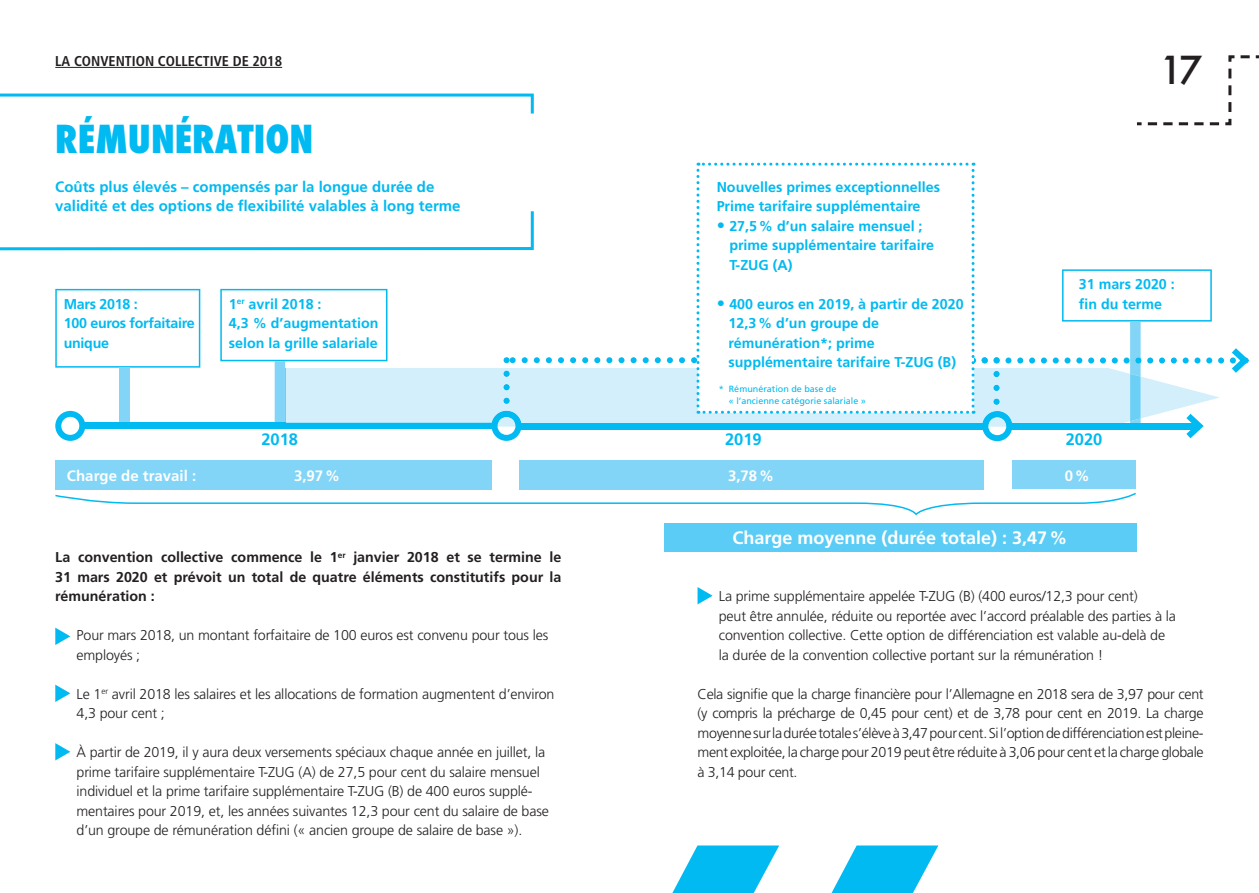
<style>
.page{position:relative;width:1259px;height:893px;background:#fff}
.page>*{position:absolute;margin:0;border:0;box-sizing:border-box;transform-origin:0 0}
.t1{font:800 condensed 37.5px "Futura";color:#00baf1}
.t2{font:500 37.5px "Futura";color:#231f20}
.t3{font:700 18px "Frutiger LT Std";color:#fff}
.t4{font:700 16.5px "Frutiger LT Std";color:#00baf1}
.t5{font:700 15px/19.5px "Frutiger LT Std";color:#00baf1}
.t6{font:700 15px "Frutiger LT Std";color:#fff}
.t7{font:300 14.25px/19.5px "Frutiger LT Std";letter-spacing:-.01em;color:#231f20}
.t8{font:700 14.25px/19.5px "Frutiger LT Std";color:#00baf1}
.t9{font:700 14.25px/19.5px "Frutiger LT Std";color:#231f20;text-align:justify}
.t10{font:700 14.25px/19.5px "Frutiger LT Std";letter-spacing:-.02em;color:#00baf1}
.t11{font:700 condensed 14.25px "Frutiger LT Std";color:#231f20}
.t12{font:9px/12px "Frutiger LT Std";color:#00baf1}
.s1{font-weight:400;font-size:16.5px}
</style>
<div class="page">
<svg style="left:1137px;top:55px;width:122px;height:71px"></svg>
<div style="left:55px;top:461px;width:437px;height:29px;background:#82d5f7"></div>
<div style="left:519px;top:461px;width:464px;height:29px;background:#82d5f7"></div>
<div style="left:664px;top:523px;width:472px;height:29px;background:#5accf5"></div>
<div style="left:1012px;top:461px;width:124px;height:28px;background:#82d5f7"></div>
<svg style="left:55px;top:492px;width:1081px;height:24px"></svg>
<svg style="left:55px;top:628px;width:15px;height:17px"></svg>
<svg style="left:55px;top:685px;width:15px;height:17px"></svg>
<svg style="left:55px;top:743px;width:15px;height:17px"></svg>
<svg style="left:697px;top:587px;width:15px;height:17px"></svg>
<svg style="left:0;top:163px;width:1249px;height:279px"></svg>
<svg style="left:0;top:93px;width:534px;height:21px"></svg>
<svg style="left:672px;top:845px;width:107px;height:48px"></svg>
<svg style="left:831px;top:845px;width:107px;height:48px"></svg>
<hr style="left:55px;top:67px;width:227px;height:1px;background:#231f20">
<p class="t11" style="left:55px;top:53px;width:228px">LA CONVENTION COLLECTIVE DE 2018</p>
<h1 class="t1" style="left:55px;top:113px;width:259px">RÉMUNÉRATION</h1>
<p class="t5" style="left:55px;top:177px;width:407px">Coûts plus élevés – compensés par la longue durée de validité et des options de flexibilité valables à long terme</p>
<p class="t10" style="left:64px;top:294px;width:132px">Mars 2018 :<br>100 euros forfaitaire unique</p>
<p class="t8" style="left:229px;top:294px;width:151px">1<sup>er</sup> avril 2018 :<br>4,3 % d’augmentation selon la grille salariale</p>
<p class="t4" style="left:261px;top:430px;width:38px">2018</p>
<p class="t6" style="left:67px;top:467px;width:131px">Charge de travail :</p>
<p class="t6" style="left:294px;top:467px;width:48px">3,97 %</p>
<p class="t9" style="left:55px;top:548px;width:508px">La convention collective commence le 1<sup>er</sup> janvier 2018 et se termine le 31 mars 2020 et prévoit un total de quatre éléments constitutifs pour la rémunération :</p>
<p class="t7" style="left:77px;top:626px;width:473px">Pour mars 2018, un montant forfaitaire de 100 euros est convenu pour tous les employés ;</p>
<p class="t7" style="left:77px;top:684px;width:479px">Le 1<sup>er</sup> avril 2018 les salaires et les allocations de formation augmentent d’environ<br>4,3 pour cent ;</p>
<p class="t7" style="left:77px;top:743px;width:474px">À partir de 2019, il y aura deux versements spéciaux chaque année en juillet, la prime tarifaire supplémentaire T-ZUG (A) de 27,5 pour cent du salaire mensuel individuel et la prime tarifaire supplémentaire T-ZUG (B) de 400 euros supplé&shy;ment aires pour 2019, et, les années suivantes 12,3 pour cent du salaire de base d’un groupe de rémunération défini (« ancien groupe de salaire de base »).</p>
<p class="t8" style="left:716px;top:177px;width:225px">Nouvelles primes exceptionnelles<br>Prime tarifaire supplémentaire</p>
<p class="t8" style="left:729px;top:216px;width:206px;text-indent:-13px"><span class="s1">•</span> 27,5 % d’un salaire mensuel ; prime supplémentaire tarifaire<br>T-ZUG (A)</p>
<p class="t8" style="left:728px;top:294px;width:236px;text-indent:-12px"><span class="s1">•</span> 400 euros en 2019, à partir de 2020<br>12,3 % d’un groupe de rémunération*; prime supplémentaire tarifaire T-ZUG (B)</p>
<p class="t12" style="left:729px;top:383px;width:139px;text-indent:-10px">* Rémunération de base de<br>« l’ancienne catégorie salariale »</p>
<h1 class="t2" style="left:1159px;top:44px;width:44px">17</h1>
<p class="t8" style="left:1079px;top:275px;width:97px">31 mars 2020 : fin du terme</p>
<p class="t4" style="left:725px;top:430px;width:38px">2019</p>
<p class="t4" style="left:1065px;top:430px;width:38px">2020</p>
<p class="t6" style="left:728px;top:467px;width:48px">3,78 %</p>
<p class="t6" style="left:1064px;top:467px;width:27px">0 %</p>
<p class="t3" style="left:732px;top:527px;width:337px">Charge moyenne (durée totale) : 3,47 %</p>
<p class="t7" style="left:719px;top:587px;width:459px">La prime supplémentaire appelée T-ZUG (B) (400 euros/12,3 pour cent)<br>peut être annulée, réduite ou reportée avec l’accord préalable des parties à la convention collective. Cette option de différenciation est valable au-delà de la durée de la convention collective portant sur la rémunération !</p>
<p class="t7" style="left:697px;top:684px;width:507px;text-align:justify">Cela signifie que la charge financière pour l’Allemagne en 2018 sera de 3,97 pour cent (y compris la précharge de 0,45 pour cent) et de 3,78 pour cent en 2019. La charge moyenne sur la durée totale s’élève à 3,47 pour cent. Si l’option de différenciation est pleine&shy;ment exploitée, la charge pour 2019 peut être réduite à 3,06 pour cent et la charge globale à 3,14 pour cent.</p>
</div>
